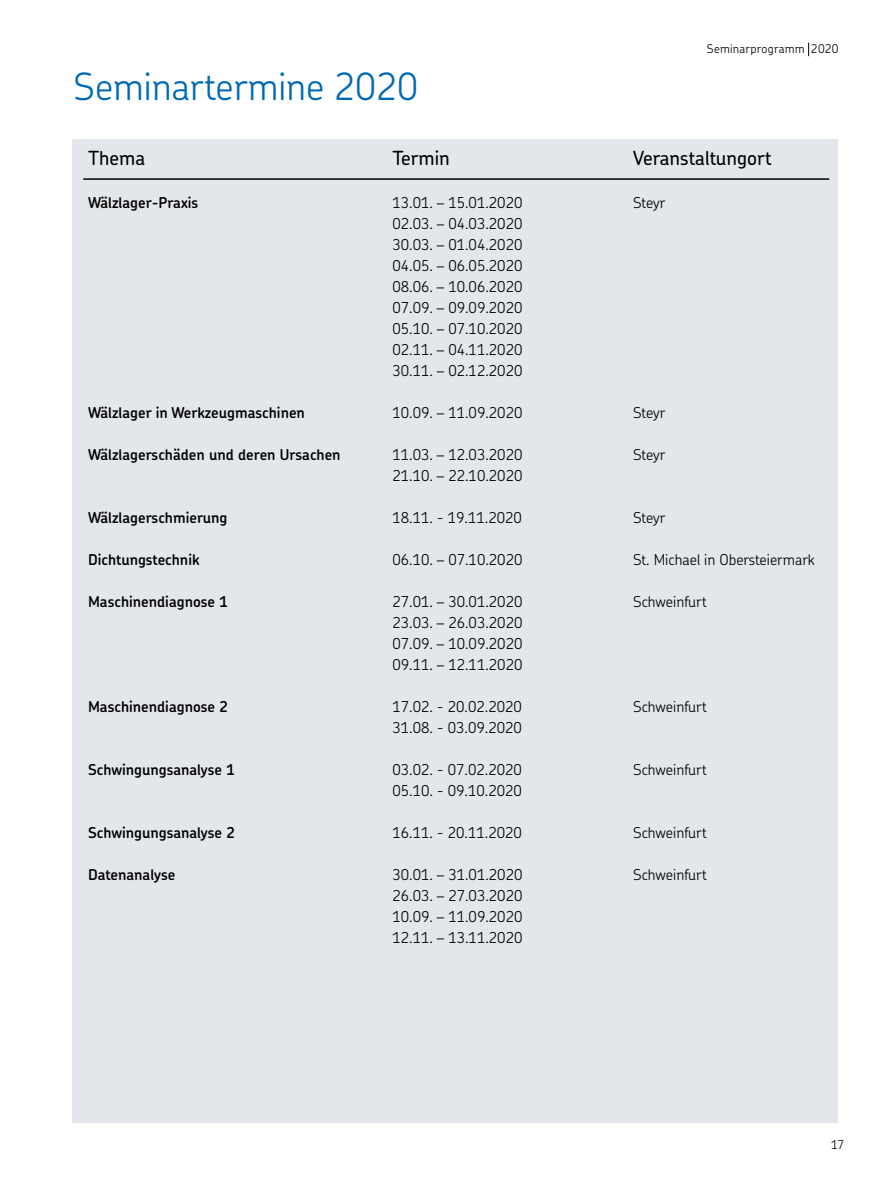
<style>
.page{position:relative;width:893px;height:1191px;background:#fff}
.page>*{position:absolute;margin:0;border:0;box-sizing:border-box;transform-origin:0 0}
.t1{font:300 37.5px "SKF Chevin OT";color:#0069b4}
.t2{font:500 19.5px "SKF Chevin OT";color:#000}
.t3{font:300 15px/21px "SKF Chevin OT";color:#000;text-align:justify}
.t4{font:600 15px "SKF Chevin OT";color:#000}
.t5{font:300 12px "SKF Chevin OT";letter-spacing:.02em;color:#000}
</style>
<div class="page">
<div style="left:72px;top:139px;width:766px;height:984px;background:#e3e6ea"></div>
<hr style="left:83px;top:178px;width:746px;height:2px;background:#000">
<svg style="left:808px;top:43px;width:1px;height:13px"></svg>
<h1 class="t1" style="left:74px;top:53px;width:346px">Seminartermine 2020</h1>
<p class="t5" style="left:707px;top:38px;width:133px">Seminarprogramm 2020</p>
<h2 class="t2" style="left:88px;top:140px;width:59px">Thema</h2>
<h2 class="t2" style="left:392px;top:140px;width:59px">Termin</h2>
<h2 class="t2" style="left:633px;top:140px;width:140px">Veranstaltungort</h2>
<p class="t4" style="left:88px;top:188px;width:112px">Wälzlager-Praxis</p>
<p class="t3" style="left:392px;top:190px;width:132px">13.01. – 15.01.2020</p>
<p class="t3" style="left:633px;top:190px;width:34px">Steyr</p>
<p class="t3" style="left:392px;top:211px;width:132px">02.03. – 04.03.2020<br>30.03. – 01.04.2020<br>04.05. – 06.05.2020<br>08.06. – 10.06.2020<br>07.09. – 09.09.2020<br>05.10. – 07.10.2020<br>02.11. – 04.11.2020<br>30.11. – 02.12.2020</p>
<p class="t4" style="left:88px;top:398px;width:218px">Wälzlager in Werkzeugmaschinen</p>
<p class="t3" style="left:392px;top:400px;width:132px">10.09. – 11.09.2020</p>
<p class="t3" style="left:633px;top:400px;width:34px">Steyr</p>
<p class="t4" style="left:88px;top:440px;width:254px">Wälzlagerschäden und deren Ursachen</p>
<p class="t3" style="left:392px;top:442px;width:132px">11.03. – 12.03.2020</p>
<p class="t3" style="left:633px;top:442px;width:34px">Steyr</p>
<p class="t3" style="left:392px;top:463px;width:132px">21.10. – 22.10.2020</p>
<p class="t4" style="left:88px;top:503px;width:141px">Wälzlagerschmierung</p>
<p class="t3" style="left:392px;top:505px;width:131px">18.11. - 19.11.2020</p>
<p class="t3" style="left:633px;top:505px;width:34px">Steyr</p>
<p class="t4" style="left:88px;top:545px;width:113px">Dichtungstechnik</p>
<p class="t3" style="left:392px;top:547px;width:132px">06.10. – 07.10.2020</p>
<p class="t3" style="left:633px;top:547px;width:183px">St. Michael in Obersteiermark</p>
<p class="t4" style="left:88px;top:587px;width:141px">Maschinendiagnose 1</p>
<p class="t3" style="left:392px;top:589px;width:132px">27.01. – 30.01.2020</p>
<p class="t3" style="left:633px;top:589px;width:75px">Schweinfurt</p>
<p class="t3" style="left:392px;top:610px;width:132px">23.03. – 26.03.2020<br>07.09. – 10.09.2020<br>09.11. – 12.11.2020</p>
<p class="t4" style="left:88px;top:692px;width:141px">Maschinendiagnose 2</p>
<p class="t3" style="left:392px;top:694px;width:131px">17.02. - 20.02.2020</p>
<p class="t3" style="left:633px;top:694px;width:75px">Schweinfurt</p>
<p class="t3" style="left:392px;top:715px;width:131px">31.08. - 03.09.2020</p>
<p class="t4" style="left:88px;top:755px;width:148px">Schwingungsanalyse 1</p>
<p class="t3" style="left:392px;top:757px;width:131px">03.02. - 07.02.2020</p>
<p class="t3" style="left:633px;top:757px;width:75px">Schweinfurt</p>
<p class="t3" style="left:392px;top:778px;width:131px">05.10. - 09.10.2020</p>
<p class="t4" style="left:88px;top:818px;width:148px">Schwingungsanalyse 2</p>
<p class="t3" style="left:392px;top:820px;width:131px">16.11. - 20.11.2020</p>
<p class="t3" style="left:633px;top:820px;width:75px">Schweinfurt</p>
<p class="t4" style="left:88px;top:860px;width:89px">Datenanalyse</p>
<p class="t3" style="left:392px;top:862px;width:132px">30.01. – 31.01.2020</p>
<p class="t3" style="left:633px;top:862px;width:75px">Schweinfurt</p>
<p class="t3" style="left:392px;top:883px;width:132px">26.03. – 27.03.2020<br>10.09. – 11.09.2020<br>12.11. – 13.11.2020</p>
<p class="t5" style="left:831px;top:1133px;width:15px">17</p>
</div>
